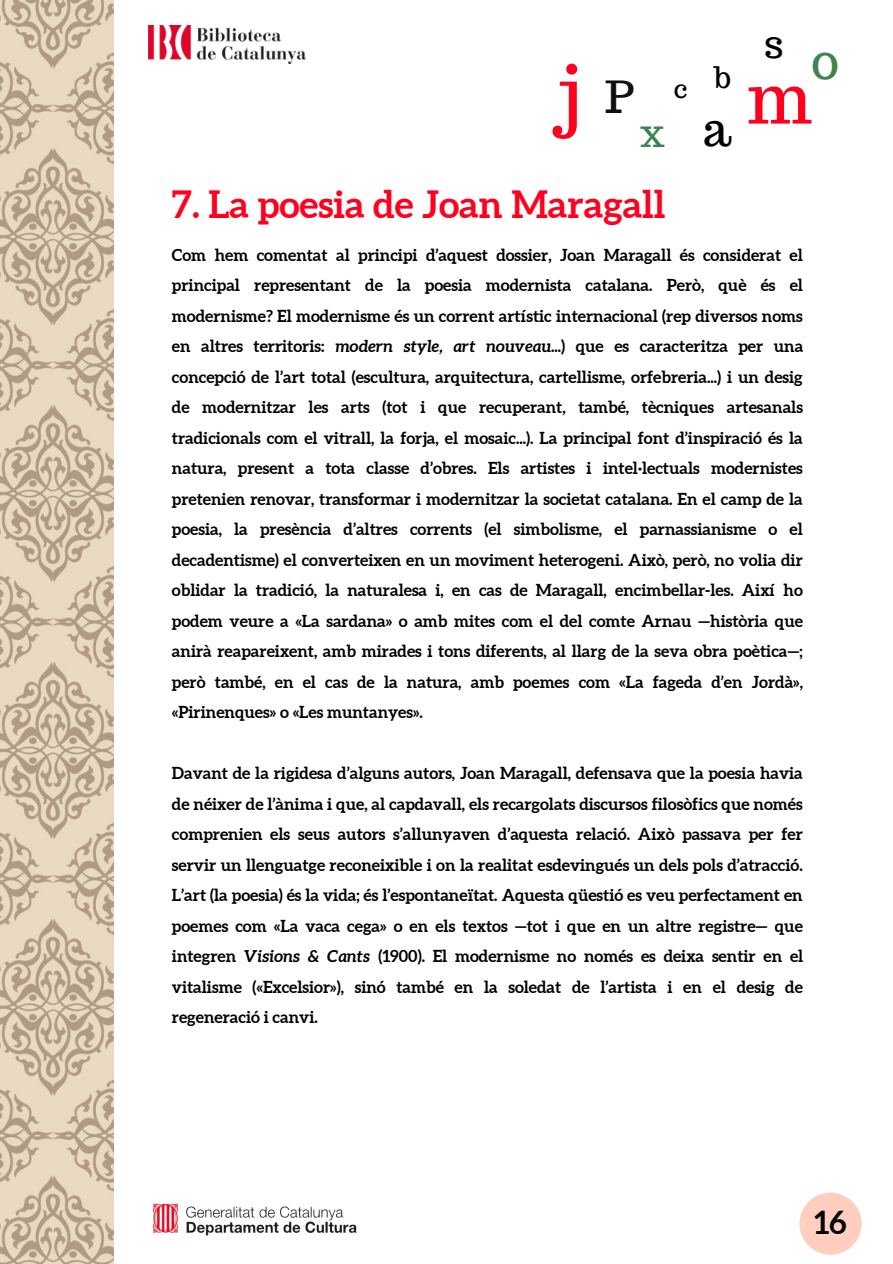
<style>
.page{position:relative;width:893px;height:1264px;background:#fff}
.page>*{position:absolute;margin:0;border:0;box-sizing:border-box;transform-origin:0 0}
.t1{font:76.05px "Trocchi";color:#ff001f}
.t2{font:68.85px "Trocchi";color:#ff001f}
.t3{font:48.45px "Trocchi";color:#3e8350}
.t4{font:46.05px "Trocchi";color:#000}
.t5{font:44.25px "Trocchi";color:#100f0d}
.t6{font:38.55px "Trocchi";color:#3e8350}
.t7{font:38.55px "Trocchi";color:#000}
.t8{font:700 37.65px "Aleo";color:#ff001f}
.t9{font:700 31.65px "Aleo";color:#000}
.t10{font:29.1px "Trocchi";color:#000}
.t11{font:25.05px "Trocchi";color:#000}
.t12{font:700 16.5px/30.5px "Aleo";color:#000;text-align:justify}
.s1{font-style:italic}
</style>
<div class="page">
<img style="left:0;top:0;width:114px;height:1263px">
<img style="left:153px;top:1203px;width:204px;height:33px">
<img style="left:148px;top:25px;width:157px;height:39px">
<div style="left:799px;top:1192px;width:62px;height:62px;background:#ffcebe;border-radius:50%"></div>
<p class="t1" style="left:557px;top:44px;width:26px">j</p>
<p class="t5" style="left:605px;top:68px;width:30px">P</p>
<p class="t6" style="left:640px;top:108px;width:26px">x</p>
<p class="t11" style="left:673px;top:73px;width:15px">c</p>
<p class="t10" style="left:714px;top:58px;width:18px">b</p>
<p class="t4" style="left:702px;top:99px;width:30px">a</p>
<p class="t7" style="left:764px;top:19px;width:21px">s</p>
<p class="t3" style="left:811px;top:29px;width:30px">o</p>
<p class="t2" style="left:747px;top:53px;width:66px">m</p>
<p class="t8" style="left:172px;top:183px;width:495px">7. La poesia de Joan Maragall</p>
<p class="t12" style="left:172px;top:239px;width:632px">Com hem comentat al principi d’aquest dossier, Joan Maragall és considerat el principal representant de la poesia modernista catalana. Però, què és el modernisme? El modernisme és un corrent artístic internacional (rep diversos noms en altres territoris: <span class="s1">modern style, art nouveau</span>...) que es caracteritza per una concepció de l’art total (escultura, arquitectura, cartellisme, orfebreria...) i un desig de modernitzar les arts (tot i que recuperant, també, tècniques artesanals tradicionals com el vitrall, la forja, el mosaic...). La principal font d’inspiració és la natura, present a tota classe d’obres. Els artistes i intel·lectuals modernistes pretenien renovar, transformar i modernitzar la societat catalana. En el camp de la poesia, la presència d’altres corrents (el simbolisme, el parnassianisme o el decadentisme) el converteixen en un moviment heterogeni. Això, però, no volia dir oblidar la tradició, la naturalesa i, en cas de Maragall, encimbellar-les. Així ho podem veure a «La sardana» o amb mites com el del comte Arnau —història que anirà reapareixent, amb mirades i tons diferents, al llarg de la seva obra poètica—; però també, en el cas de la natura, amb poemes com «La fageda d’en Jordà», «Pirinenques» o «Les muntanyes».</p>
<p class="t12" style="left:172px;top:757px;width:632px">Davant de la rigidesa d’alguns autors, Joan Maragall, defensava que la poesia havia de néixer de l’ànima i que, al capdavall, els recargolats discursos filosòfics que només comprenien els seus autors s’allunyaven d’aquesta relació. Això passava per fer servir un llenguatge reconeixible i on la realitat esdevingués un dels pols d’atracció.<br>L’art (la poesia) és la vida; és l’espontaneïtat. Aquesta qüestió es veu perfectament en poemes com «La vaca cega» o en els textos —tot i que en un altre registre— que integren <span class="s1">Visions &amp; Cants</span> (1900). El modernisme no només es deixa sentir en el vitalisme («Excelsior»), sinó també en la soledat de l’artista i en el desig de regeneració i canvi.</p>
<p class="t9" style="left:814px;top:1204px;width:34px">16</p>
</div>
